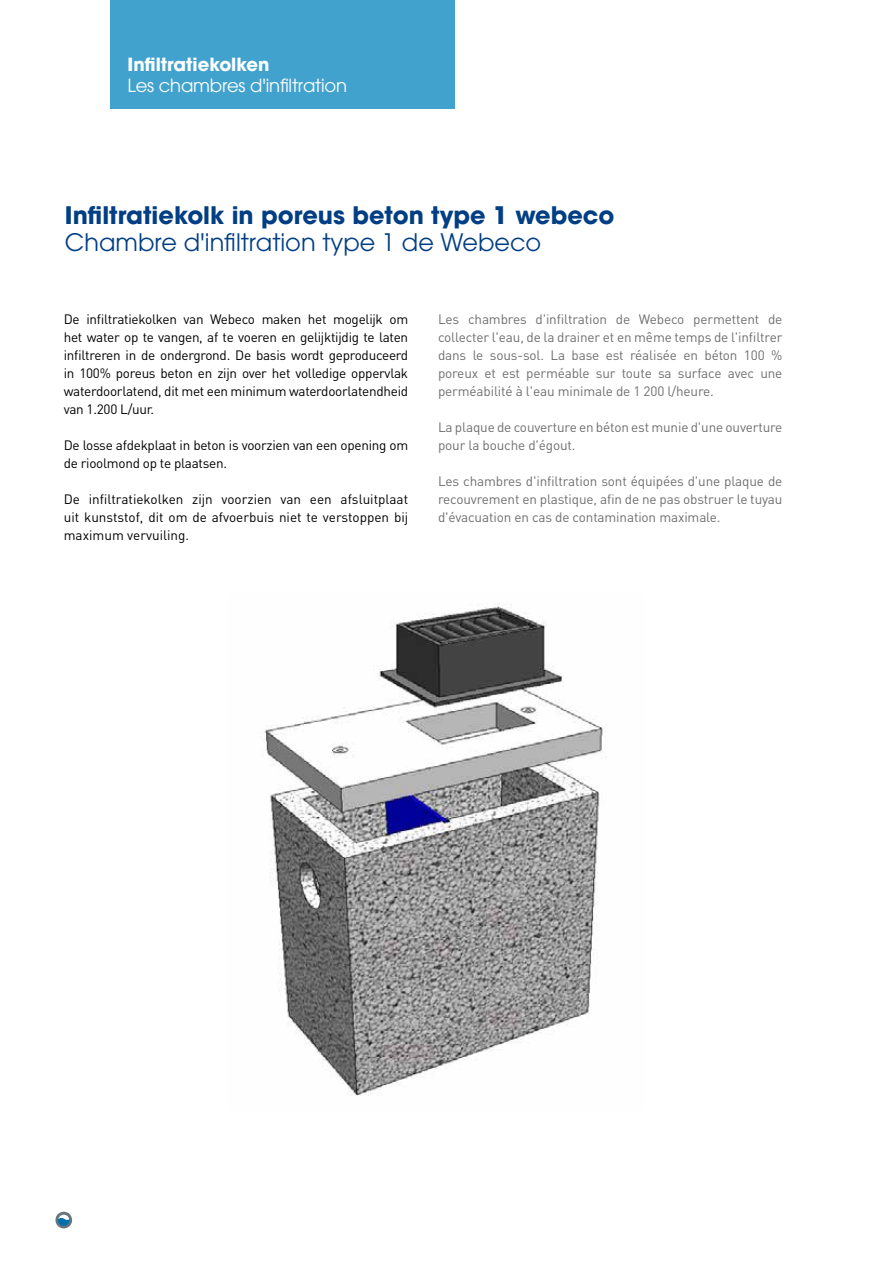
<style>
.page{position:relative;width:893px;height:1263px;background:#fff}
.page>*{position:absolute;margin:0;border:0;box-sizing:border-box;transform-origin:0 0}
.t1{font:700 24px "ITC Avant Garde Pro";color:#023e84}
.t2{font:24px "ITC Avant Garde Pro";color:#023e84}
.t3{font:18px "ITC Avant Garde Pro";letter-spacing:-.01em;color:#fff}
.t4{font:700 18px "ITC Avant Garde Pro";color:#fff}
.t5{font:13.5px/18px "DIN";letter-spacing:-.02em;color:#000;text-align:justify}
.t6{font:13.5px/18px "DIN";letter-spacing:-.01em;color:#706f6f;text-align:justify}
</style>
<div class="page">
<svg style="left:264px;top:603px;width:342px;height:493px"></svg>
<div style="left:111px;top:0;width:344px;height:108px;background:#42a2ce"></div>
<svg style="left:55px;top:1212px;width:17px;height:16px"></svg>
<h2 class="t4" style="left:128px;top:52px;width:143px">Infiltratiekolken</h2>
<h2 class="t3" style="left:128px;top:74px;width:221px">Les chambres d'infiltration</h2>
<h1 class="t1" style="left:65px;top:199px;width:551px">Infiltratiekolk in poreus beton type 1 webeco</h1>
<h1 class="t2" style="left:65px;top:228px;width:478px">Chambre d'infiltration type 1 de Webeco</h1>
<p class="t5" style="left:64px;top:310px;width:346px">De infiltratiekolken van Webeco maken het mogelijk om het water op te vangen, af te voeren en gelijktijdig te laten infiltreren in de ondergrond. De basis wordt geproduceerd in 100% poreus beton en zijn over het volledige oppervlak waterdoorlatend, dit met een minimum waterdoorlatendheid van 1.200 L/uur.</p>
<p class="t5" style="left:64px;top:436px;width:346px">De losse afdekplaat in beton is voorzien van een opening om de rioolmond op te plaatsen.</p>
<p class="t5" style="left:64px;top:490px;width:346px">De infiltratiekolken zijn voorzien van een afsluitplaat uit kunststof, dit om de afvoerbuis niet te verstoppen bij maximum vervuiling.</p>
<p class="t6" style="left:438px;top:310px;width:346px">Les chambres d'infiltration de Webeco permettent de collecter l'eau, de la drainer et en même temps de l'infiltrer dans le sous-sol. La base est réalisée en béton 100 % poreux et est perméable sur toute sa surface avec une perméabilité à l'eau minimale de 1 200 l/heure.</p>
<p class="t6" style="left:438px;top:418px;width:346px">La plaque de couverture en béton est munie d'une ouverture pour la bouche d'égout.</p>
<p class="t6" style="left:438px;top:472px;width:346px">Les chambres d'infiltration sont équipées d'une plaque de recouvrement en plastique, afin de ne pas obstruer le tuyau d'évacuation en cas de contamination maximale.</p>
</div>
